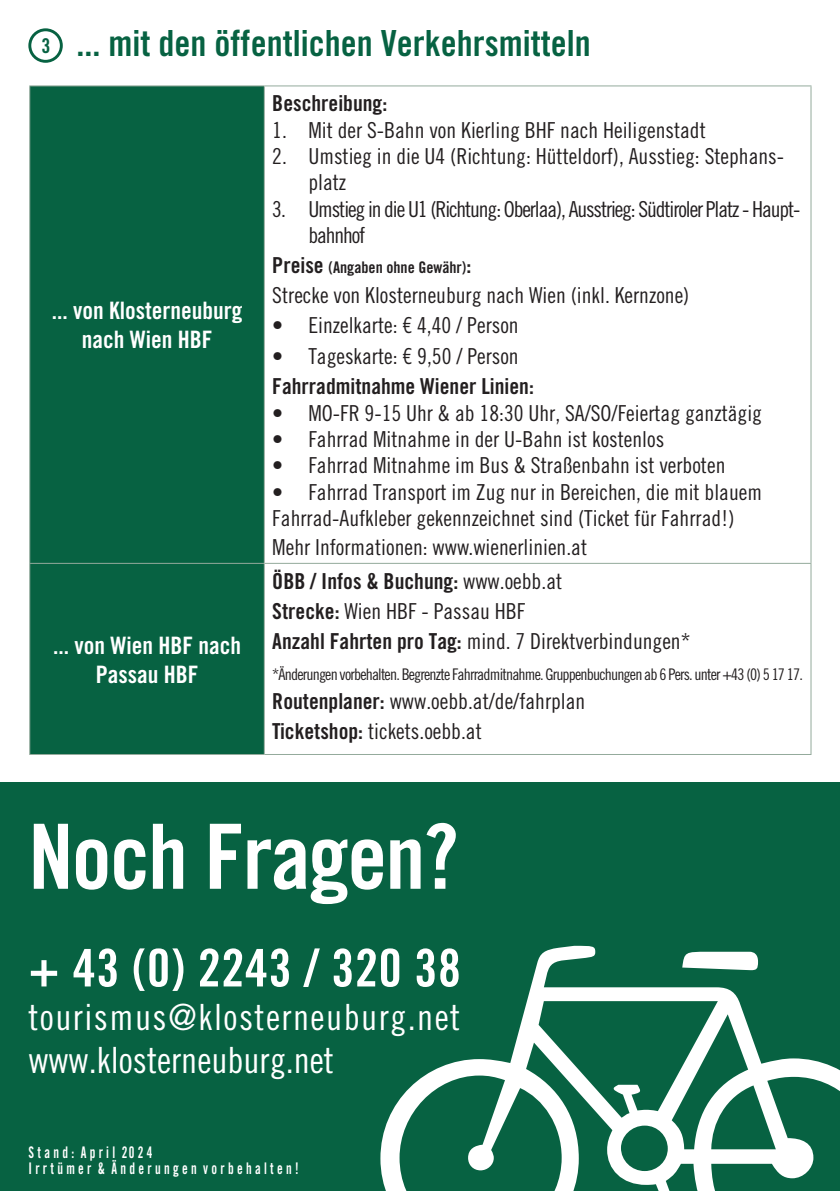
<style>
.page{position:relative;width:840px;height:1191px;background:#fff}
.page>*{position:absolute;margin:0;border:0;box-sizing:border-box;transform-origin:0 0}
.t1{font:90px "Trade Gothic LT Std Bd Cn 20";letter-spacing:-.02em;color:#fff}
.t2{font:52px "Trade Gothic Bold Cond Twenty";letter-spacing:.01em;color:#fff}
.t3{font:36.2px/43.4px "Trade Gothic Cond Eighteen";letter-spacing:.04em;color:#fff}
.t4{font:36px "Trade Gothic Bold Cond Twenty";color:#076242}
.t5{font:24px/28.8px "Trade Gothic Bold Cond Twenty";color:#fff;text-align:center}
.t6{font:22px/26.4px "Trade Gothic Cond Eighteen";color:#231f20}
.t7{font:22px/26.4px "Trade Gothic Cond Eighteen";letter-spacing:-.05em;color:#231f20}
.t8{font:22px "Trade Gothic Bold Cond Twenty";color:#231f20}
.t9{font:20.4px "Trade Gothic Bold Cond Twenty";color:#076242}
.t10{font:16px "Trade Gothic Cond Eighteen";letter-spacing:-.05em;color:#231f20}
.t11{font:16px/16px "Trade Gothic Bold Cond Twenty";letter-spacing:.26em;color:#fff;scale:.8 1}
.t12{font:16px "Trade Gothic Bold Cond Twenty";color:#231f20}
.s1{font-size:22px}
.s2{font-family:"Trade Gothic Cond Eighteen"}
.s3{font-family:"Trade Gothic Bold Cond Twenty"}
</style>
<div class="page">
<div style="left:28px;top:28px;width:35px;height:35px;border:3px solid #076242;border-radius:50%"></div>
<div style="left:0;top:782px;width:839px;height:409px;background:#076242"></div>
<svg style="left:380px;top:945px;width:459px;height:246px"></svg>
<svg style="left:30px;top:86px;width:234px;height:668px;background:#0d6546"></svg>
<hr style="left:29px;top:85px;width:235px;height:1px;background:#94aa9c">
<hr style="left:29px;top:86px;width:1px;height:477px;background:#94aa9c">
<hr style="left:264px;top:85px;width:547px;height:1px;background:#94aa9c">
<hr style="left:264px;top:86px;width:1px;height:477px;background:#94aa9c">
<hr style="left:810px;top:86px;width:1px;height:477px;background:#94aa9c">
<hr style="left:29px;top:563px;width:235px;height:1px;background:#94aa9c">
<hr style="left:29px;top:564px;width:1px;height:190px;background:#94aa9c">
<hr style="left:264px;top:563px;width:547px;height:1px;background:#94aa9c">
<hr style="left:264px;top:564px;width:1px;height:190px;background:#94aa9c">
<hr style="left:810px;top:564px;width:1px;height:190px;background:#94aa9c">
<hr style="left:29px;top:754px;width:235px;height:1px;background:#94aa9c">
<hr style="left:264px;top:754px;width:547px;height:1px;background:#94aa9c">
<p class="t9" style="left:41px;top:33px;width:11px">3</p>
<h3 class="t4" style="left:76px;top:21px;width:515px">... mit den öffentlichen Verkehrsmitteln</h3>
<p class="t5" style="left:52px;top:296px;width:192px">... von Klosterneuburg nach Wien HBF</p>
<p class="t5" style="left:53px;top:630px;width:189px">... von Wien HBF nach<br>Passau HBF</p>
<p class="t8" style="left:272px;top:90px;width:116px">Beschreibung:</p>
<p class="t6" style="left:272px;top:116px;width:435px">1. Mit der S-Bahn von Kierling BHF nach Heiligenstadt</p>
<p class="t6" style="left:308px;top:143px;width:477px;text-indent:-36px">2. Umstieg in die U4 (Richtung: Hütteldorf), Ausstieg: Stephans&shy;platz</p>
<p class="t7" style="left:308px;top:195px;width:493px;text-indent:-36px">3. Umstieg in die U1 (Richtung: Oberlaa), Ausstrieg: Südtiroler Platz - Haupt&shy;bahnhof</p>
<p class="t12" style="left:272px;top:258px;width:200px"><span class="s1">Preise</span> (Angaben ohne Gewähr)<span class="s1">:</span></p>
<p class="t6" style="left:272px;top:282px;width:418px">Strecke von Klosterneuburg nach Wien (inkl. Kernzone)</p>
<p class="t6" style="left:272px;top:312px;width:248px">• Einzelkarte: € 4,40 / Person</p>
<p class="t6" style="left:272px;top:342px;width:248px">• Tageskarte: € 9,50 / Person</p>
<p class="t8" style="left:272px;top:372px;width:263px">Fahrradmitnahme Wiener Linien:</p>
<p class="t6" style="left:272px;top:399px;width:491px">• MO-FR 9-15 Uhr &amp; ab 18:30 Uhr, SA/SO/Feiertag ganztägig</p>
<p class="t6" style="left:272px;top:426px;width:393px">• Fahrrad Mitnahme in der U-Bahn ist kostenlos</p>
<p class="t6" style="left:272px;top:452px;width:454px">• Fahrrad Mitnahme im Bus &amp; Straßenbahn ist verboten</p>
<p class="t6" style="left:272px;top:478px;width:491px">• Fahrrad Transport im Zug nur in Bereichen, die mit blauem<br>Fahrrad-Aufkleber gekennzeichnet sind (Ticket für Fahrrad!)</p>
<p class="t6" style="left:272px;top:534px;width:316px">Mehr Informationen: www.wienerlinien.at</p>
<p class="t8" style="left:272px;top:567px;width:291px">ÖBB / Infos &amp; Buchung: <span class="s2">www.oebb.at</span></p>
<p class="t6" style="left:272px;top:595px;width:419px;line-height:30px"><span class="s3">Strecke:</span> Wien HBF - Passau HBF<br><span class="s3">Anzahl Fahrten pro Tag:</span> mind. 7 Direktverbindungen*</p>
<p class="t10" style="left:272px;top:664px;width:532px">*Änderungen vorbehalten. Begrenzte Fahrradmitnahme. Gruppenbuchungen ab 6 Pers. unter +43 (0) 5 17 17.</p>
<p class="t6" style="left:272px;top:685px;width:314px;line-height:30px"><span class="s3">Routenplaner:</span> www.oebb.at/de/fahrplan<br><span class="s3">Ticketshop:</span> tickets.oebb.at</p>
<h1 class="t1" style="left:28px;top:802px;width:431px">Noch Fragen?</h1>
<h2 class="t2" style="left:28px;top:936px;width:434px">+ 43 (0) 2243 / 320 38</h2>
<h3 class="t3" style="left:28px;top:995px;width:433px">tourismus@klosterneuburg.net www.klosterneuburg.net</h3>
<p class="t11" style="left:29px;top:1144px;width:339px">Stand: April 2024<br>Irrtümer &amp; Änderungen vorbehalten!</p>
</div>
